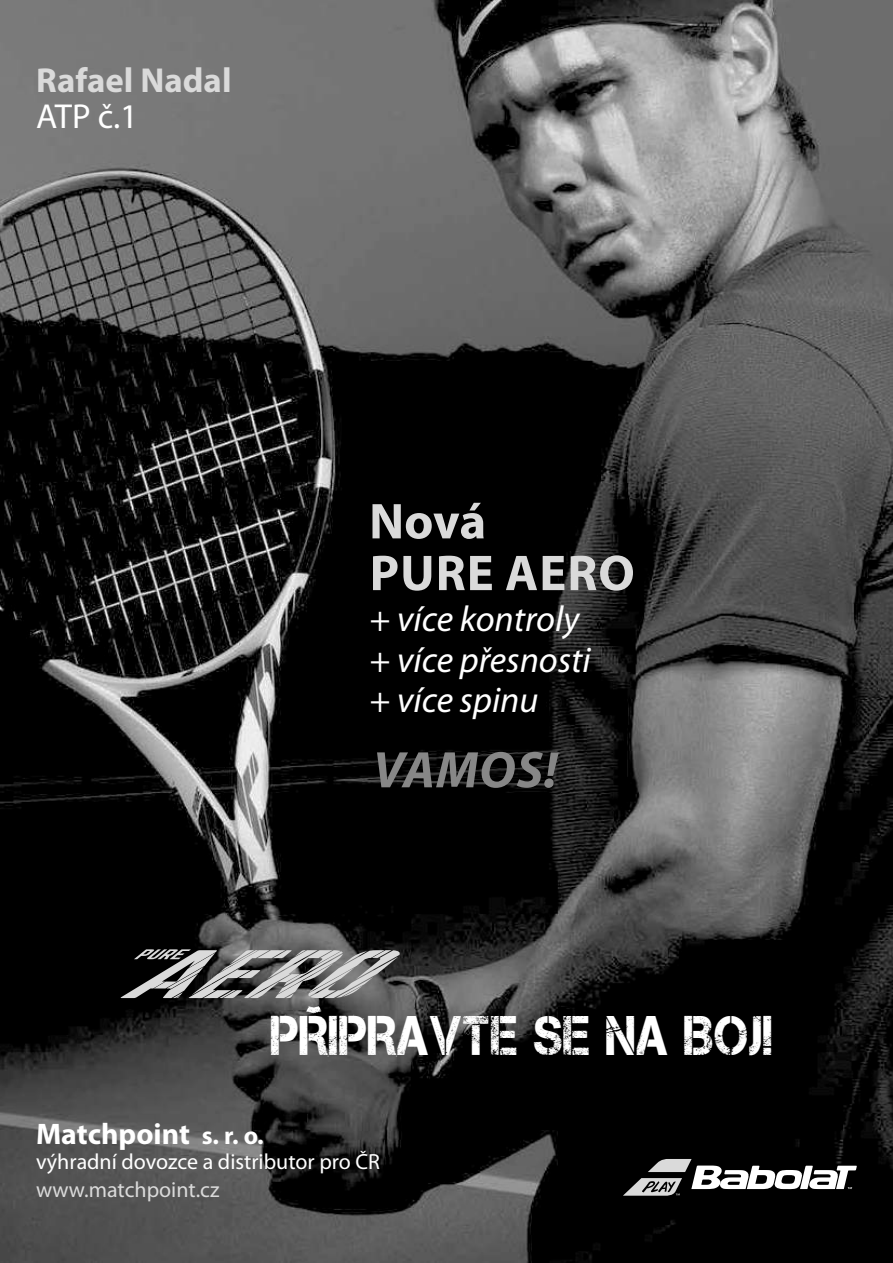
<style>
.page{position:relative;width:893px;height:1263px;background:#fff}
.page>*{position:absolute;margin:0;border:0;box-sizing:border-box;transform-origin:0 0}
.t1{font:55.65px "Captureit";letter-spacing:.02em;color:#fff;scale:.87 1}
.t2{font:italic 700 51.75px "Myriad Pro";letter-spacing:.015em;color:#878787}
.t3{font:700 50.7px/51.8px "Myriad Pro";letter-spacing:.02em;color:#dadada}
.t4{font:italic 36px/40.8px "Myriad Pro";color:#fff}
.t5{font:700 34.8px "Myriad Pro";color:#dadada}
.t6{font:34.8px "Myriad Pro";color:#fff}
.t7{font:700 29.85px "Myriad Pro";color:#fff}
.t8{font:21.9px "Myriad Pro";color:#fff}
.t9{font:21.9px "Myriad Pro";color:#dadada}
.s1{font-size:25.05px}
</style>
<div class="page">
<img style="left:0;top:0;width:893px;height:1263px">
<svg style="left:623px;top:1159px;width:234px;height:37px"></svg>
<svg style="left:120px;top:949px;width:281px;height:49px;background:#777"></svg>
<svg style="left:306px;top:1006px;width:15px;height:7px"></svg>
<p class="t5" style="left:36px;top:60px;width:197px">Rafael Nadal</p>
<p class="t6" style="left:36px;top:98px;width:103px">ATP č.1</p>
<h3 class="t3" style="left:369px;top:496px;width:267px">Nová<br>PURE AERO</h3>
<p class="t4" style="left:369px;top:599px;width:223px">+ více kontroly + více přesnosti + více spinu</p>
<h2 class="t2" style="left:373px;top:741px;width:186px">VAMOS!</h2>
<h1 class="t1" style="left:271px;top:1004px;width:578px">PRIPRAVTE SE NA BOJ!</h1>
<p class="t7" style="left:36px;top:1117px;width:229px">Matchpoint <span class="s1">s. r. o.</span></p>
<p class="t8" style="left:36px;top:1150px;width:345px">výhradní dovozce a distributor pro ČR</p>
<p class="t9" style="left:36px;top:1178px;width:185px">www.matchpoint.cz</p>
</div>
